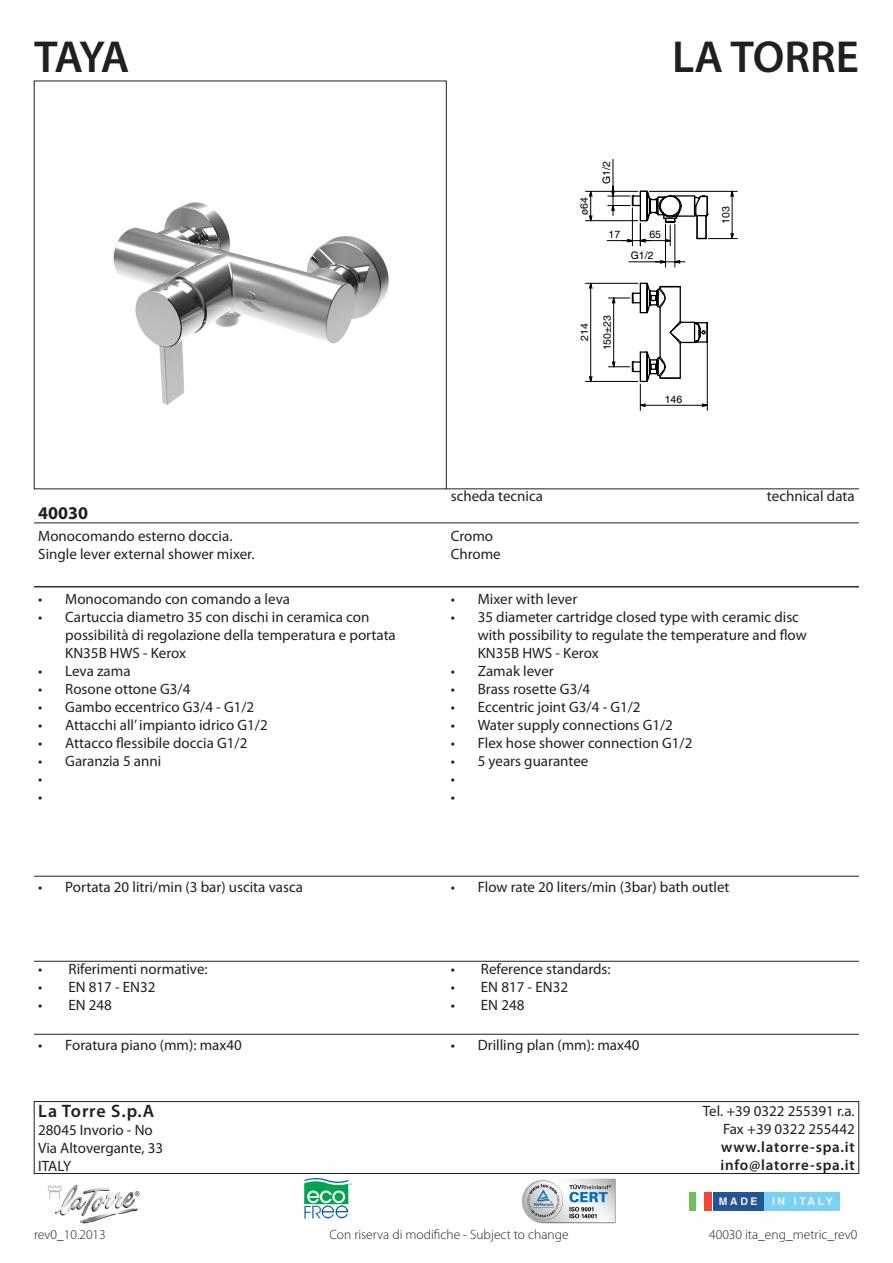
<style>
.page{position:relative;width:893px;height:1263px;background:#fff}
.page>*{position:absolute;margin:0;border:0;box-sizing:border-box;transform-origin:0 0}
.t1{font:600 45px "Myriad Pro";letter-spacing:-.015em;color:#231f20}
.t2{font:600 18px "Myriad Pro";letter-spacing:.05em;color:#231f20}
.t3{font:700 18px "Myriad Pro";color:#231f20}
.t4{font:15px/18px "Myriad Pro";color:#231f20}
.t5{font:600 15px "Myriad Pro";letter-spacing:.05em;color:#231f20}
.t6{font:300 13.5px "Myriad Pro";color:#231f20}
.t7{font:10.5px/21.1px "Helvetica";color:#000}
.t8{font:700 10.5px "Helvetica";letter-spacing:.25em;color:#f2f3f4}
.t9{font:700 10.5px "Helvetica";color:#feeddb}
</style>
<div class="page">
<div style="left:34px;top:1101px;width:825px;height:73px;border:1px solid #231f20"></div>
<img style="left:47px;top:1184px;width:93px;height:40px">
<hr style="left:34px;top:586px;width:825px;height:1px;background:#231f20">
<hr style="left:34px;top:523px;width:825px;height:1px;background:#231f20">
<hr style="left:34px;top:961px;width:825px;height:1px;background:#231f20">
<hr style="left:34px;top:587px;width:825px;height:1px;background:#231f20">
<div style="left:713px;top:1192px;width:52px;height:18px;background:#205696"></div>
<div style="left:765px;top:1192px;width:75px;height:18px;background:#79d2f6"></div>
<div style="left:689px;top:1192px;width:8px;height:18px;background:#6ebf59"></div>
<div style="left:704px;top:1192px;width:8px;height:18px;background:#ef4b33"></div>
<img style="left:521px;top:1178px;width:95px;height:45px">
<img style="left:304px;top:1178px;width:48px;height:41px">
<hr style="left:446px;top:489px;width:413px;height:1px;background:#231f20">
<hr style="left:34px;top:876px;width:825px;height:1px;background:#231f20">
<hr style="left:34px;top:1034px;width:825px;height:1px;background:#231f20">
<img style="left:113px;top:202px;width:276px;height:203px">
<svg style="left:585px;top:159px;width:153px;height:252px"></svg>
<p class="t1" style="left:34px;top:28px;width:97px">TAYA</p>
<p class="t1" style="left:672px;top:28px;width:188px">LA TORRE</p>
<p class="t7" style="left:574px;top:215px;width:20px;rotate:-90deg">ø64</p>
<p class="t7" style="left:596px;top:184px;width:24px;rotate:-90deg">G1/2</p>
<p class="t7" style="left:609px;top:224px;width:13px">17</p>
<p class="t7" style="left:631px;top:224px;width:32px;text-indent:19px">65<br>G1/2</p>
<p class="t7" style="left:574px;top:341px;width:19px;rotate:-90deg">214</p>
<p class="t7" style="left:597px;top:350px;width:37px;rotate:-90deg">150±23</p>
<p class="t7" style="left:665px;top:389px;width:19px">146</p>
<p class="t7" style="left:715px;top:224px;width:19px;rotate:-90deg">103</p>
<p class="t3" style="left:38px;top:501px;width:51px">40030</p>
<p class="t4" style="left:38px;top:527px;width:196px">Monocomando esterno doccia.</p>
<p class="t4" style="left:38px;top:545px;width:218px">Single lever external shower mixer.</p>
<p class="t4" style="left:38px;top:590px;width:253px">• Monocomando con comando a leva</p>
<p class="t4" style="left:65px;top:608px;width:332px;text-indent:-27px">• Cartuccia diametro 35 con dischi in ceramica con possibilità di regolazione della temperatura e portata<br>KN35B HWS - Kerox</p>
<p class="t4" style="left:38px;top:662px;width:94px">• Leva zama</p>
<p class="t4" style="left:38px;top:680px;width:154px">• Rosone ottone G3/4</p>
<p class="t4" style="left:38px;top:698px;width:217px">• Gambo eccentrico G3/4 - G1/2</p>
<p class="t4" style="left:38px;top:716px;width:231px">• Attacchi all’ impianto idrico G1/2</p>
<p class="t4" style="left:38px;top:734px;width:211px">• Attacco flessibile doccia G1/2</p>
<p class="t4" style="left:38px;top:752px;width:125px">• Garanzia 5 anni</p>
<p class="t4" style="left:38px;top:770px;width:6px">•</p>
<p class="t4" style="left:38px;top:788px;width:6px">•</p>
<p class="t4" style="left:451px;top:487px;width:94px">scheda tecnica</p>
<p class="t4" style="left:767px;top:487px;width:89px">technical data</p>
<p class="t4" style="left:451px;top:527px;width:44px">Cromo</p>
<p class="t4" style="left:451px;top:545px;width:52px">Chrome</p>
<p class="t4" style="left:451px;top:590px;width:128px">• Mixer with lever</p>
<p class="t4" style="left:478px;top:608px;width:330px;text-indent:-27px">• 35 diameter cartridge closed type with ceramic disc with possibility to regulate the temperature and flow<br>KN35B HWS - Kerox</p>
<p class="t4" style="left:451px;top:662px;width:105px">• Zamak lever</p>
<p class="t4" style="left:451px;top:680px;width:141px">• Brass rosette G3/4</p>
<p class="t4" style="left:451px;top:698px;width:191px">• Eccentric joint G3/4 - G1/2</p>
<p class="t4" style="left:451px;top:716px;width:224px">• Water supply connections G1/2</p>
<p class="t4" style="left:451px;top:734px;width:243px">• Flex hose shower connection G1/2</p>
<p class="t4" style="left:451px;top:752px;width:139px">• 5 years guarantee</p>
<p class="t4" style="left:451px;top:770px;width:6px">•</p>
<p class="t4" style="left:451px;top:788px;width:6px">•</p>
<p class="t4" style="left:38px;top:878px;width:266px">• Portata 20 litri/min (3 bar) uscita vasca</p>
<p class="t4" style="left:451px;top:878px;width:280px">• Flow rate 20 liters/min (3bar) bath outlet</p>
<p class="t4" style="left:38px;top:960px;width:171px">• Riferimenti normative:</p>
<p class="t4" style="left:38px;top:978px;width:119px">• EN 817 - EN32</p>
<p class="t4" style="left:38px;top:996px;width:75px">• EN 248</p>
<p class="t4" style="left:451px;top:960px;width:161px">• Reference standards:</p>
<p class="t4" style="left:451px;top:978px;width:119px">• EN 817 - EN32</p>
<p class="t4" style="left:451px;top:996px;width:75px">• EN 248</p>
<p class="t4" style="left:38px;top:1036px;width:205px">• Foratura piano (mm): max40</p>
<p class="t4" style="left:451px;top:1036px;width:190px">• Drilling plan (mm): max40</p>
<p class="t2" style="left:38px;top:1100px;width:117px">La Torre S.p.A</p>
<p class="t4" style="left:38px;top:1121px;width:116px">28045 Invorio - No</p>
<p class="t4" style="left:38px;top:1139px;width:126px">Via Altovergante, 33</p>
<p class="t4" style="left:38px;top:1157px;width:35px">ITALY</p>
<p class="t4" style="left:703px;top:1102px;width:153px">Tel. +39 0322 255391 r.a.</p>
<p class="t4" style="left:723px;top:1120px;width:133px">Fax +39 0322 255442</p>
<p class="t5" style="left:721px;top:1137px;width:135px">www.latorre-spa.it</p>
<p class="t5" style="left:721px;top:1155px;width:136px">info@latorre-spa.it</p>
<p class="t9" style="left:719px;top:1195px;width:40px">MADE</p>
<p class="t8" style="left:772px;top:1195px;width:62px">IN ITALY</p>
<p class="t6" style="left:34px;top:1226px;width:73px">rev0_10.2013</p>
<p class="t6" style="left:329px;top:1226px;width:241px">Con riserva di modifiche - Subject to change</p>
<p class="t6" style="left:709px;top:1226px;width:150px">40030 ita_eng_metric_rev0</p>
</div>
